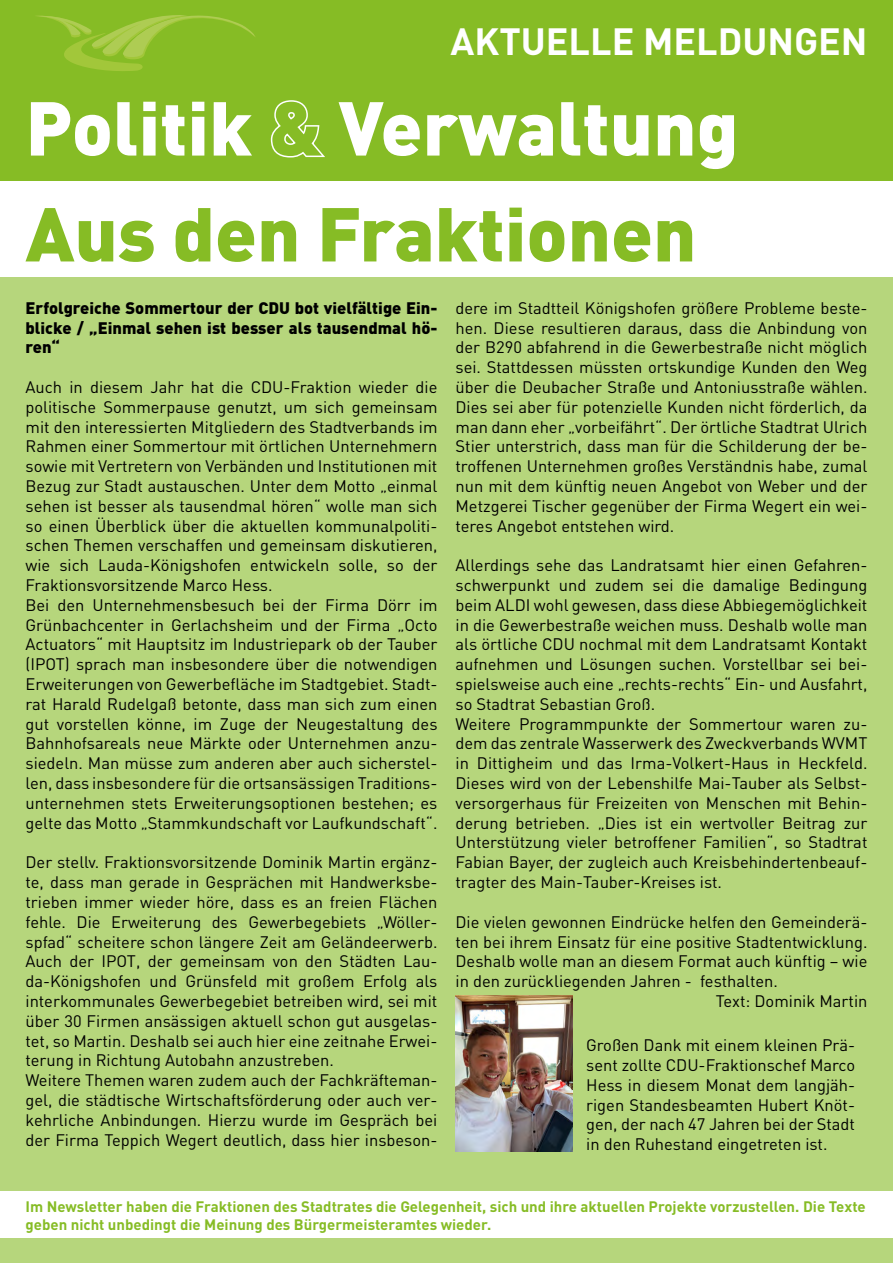
<style>
.page{position:relative;width:893px;height:1263px;background:#fff}
.page>*{position:absolute;margin:0;border:0;box-sizing:border-box;transform-origin:0 0}
.t1{font:900 75px "DIN Pro";color:#fff}
.t2{font:900 75px "DIN Pro";color:#86bc25}
.t3{font:700 37.5px "DIN Pro";color:#fff}
.t4{font:16.5px/19.8px "DIN Pro";color:#000}
.t5{font:900 16.5px/19.8px "DIN Pro";color:#000;text-align:justify}
.t6{font:700 15px/18px "DIN Pro";color:#86bc25}
</style>
<div class="page">
<div style="left:0;top:278px;width:893px;height:985px;background:#b6d67c"></div>
<div style="left:0;top:1191px;width:893px;height:46px;background:#fff"></div>
<div style="left:0;top:0;width:893px;height:180px;background:#86bc25"></div>
<svg style="left:38px;top:15px;width:217px;height:56px"></svg>
<img style="left:455px;top:995px;width:117px;height:156px">
<h2 class="t3" style="left:451px;top:15px;width:418px">AKTUELLE MELDUNGEN</h2>
<h1 class="t1" style="left:26px;top:77px;width:715px">Politik &amp; Verwaltung</h1>
<h1 class="t2" style="left:26px;top:183px;width:672px">Aus den Fraktionen</h1>
<p class="t5" style="left:26px;top:297px;width:413px">Erfolgreiche Sommertour der CDU bot vielfältige Ein&shy;blicke / „Einmal sehen ist besser als tausendmal hö&shy;ren“</p>
<p class="t4" style="left:26px;top:376px;width:413px">Auch in diesem Jahr hat die CDU-Fraktion wieder die politische Sommerpause genutzt, um sich gemeinsam mit den interessierten Mitgliedern des Stadtverbands im Rahmen einer Sommertour mit örtlichen Unternehmern sowie mit Vertretern von Verbänden und Institutionen mit Bezug zur Stadt austauschen. Unter dem Motto „einmal sehen ist besser als tausendmal hören“ wolle man sich so einen Überblick über die aktuellen kommunalpoliti&shy;schen Themen verschaffen und gemeinsam diskutieren, wie sich Lauda-Königshofen entwickeln solle, so der Fraktionsvorsitzende Marco Hess.<br>Bei den Unternehmensbesuch bei der Firma Dörr im Grünbachcenter in Gerlachsheim und der Firma „Octo Actuators“ mit Hauptsitz im Industriepark ob der Tauber (IPOT) sprach man insbesondere über die notwendigen Erweiterungen von Gewerbefläche im Stadtgebiet. Stadt&shy;rat Harald Rudelgaß betonte, dass man sich zum einen gut vorstellen könne, im Zuge der Neugestaltung des Bahnhofsareals neue Märkte oder Unternehmen anzu&shy;siedeln. Man müsse zum anderen aber auch sicherstel&shy;len, dass insbesondere für die ortsansässigen Traditions&shy;unternehmen stets Erweiterungsoptionen bestehen; es gelte das Motto „Stammkundschaft vor Laufkundschaft“.</p>
<p class="t4" style="left:26px;top:852px;width:413px">Der stellv. Fraktionsvorsitzende Dominik Martin ergänz&shy;te, dass man gerade in Gesprächen mit Handwerksbe&shy;trieben immer wieder höre, dass es an freien Flächen fehle. Die Erweiterung des Gewerbegebiets „Wöller&shy;spfad“ scheitere schon längere Zeit am Geländeerwerb.<br>Auch der IPOT, der gemeinsam von den Städten Lau&shy;da-Königshofen und Grünsfeld mit großem Erfolg als interkommunales Gewerbegebiet betreiben wird, sei mit über 30 Firmen ansässigen aktuell schon gut ausgelas&shy;tet, so Martin. Deshalb sei auch hier eine zeitnahe Erwei&shy;terung in Richtung Autobahn anzustreben.<br>Weitere Themen waren zudem auch der Fachkräfteman&shy;gel, die städtische Wirtschaftsförderung oder auch ver&shy;kehrliche Anbindungen. Hierzu wurde im Gespräch bei der Firma Teppich Wegert deutlich, dass hier insbeson-</p>
<p class="t4" style="left:455px;top:297px;width:413px;text-align:justify">dere im Stadtteil Königshofen größere Probleme beste&shy;hen. Diese resultieren daraus, dass die Anbindung von der B290 abfahrend in die Gewerbestraße nicht möglich sei. Stattdessen müssten ortskundige Kunden den Weg über die Deubacher Straße und Antoniusstraße wählen.<br>Dies sei aber für potenzielle Kunden nicht förderlich, da man dann eher „vorbeifährt“. Der örtliche Stadtrat Ulrich Stier unterstrich, dass man für die Schilderung der be&shy;troffenen Unternehmen großes Verständnis habe, zumal nun mit dem künftig neuen Angebot von Weber und der Metzgerei Tischer gegenüber der Firma Wegert ein wei&shy;teres Angebot entstehen wird.</p>
<p class="t4" style="left:455px;top:555px;width:413px">Allerdings sehe das Landratsamt hier einen Gefahren&shy;schwerpunkt und zudem sei die damalige Bedingung beim ALDI wohl gewesen, dass diese Abbiegemöglichkeit in die Gewerbestraße weichen muss. Deshalb wolle man als örtliche CDU nochmal mit dem Landratsamt Kontakt aufnehmen und Lösungen suchen. Vorstellbar sei bei&shy;spielsweise auch eine „rechts-rechts“ Ein- und Ausfahrt, so Stadtrat Sebastian Groß.<br>Weitere Programmpunkte der Sommertour waren zu&shy;dem das zentrale Wasserwerk des Zweckverbands WVMT in Dittigheim und das Irma-Volkert-Haus in Heckfeld.<br>Dieses wird von der Lebenshilfe Mai-Tauber als Selbst&shy;versorgerhaus für Freizeiten von Menschen mit Behin&shy;derung betrieben. „Dies ist ein wertvoller Beitrag zur Unterstützung vieler betroffener Familien“, so Stadtrat Fabian Bayer, der zugleich auch Kreisbehindertenbeauf&shy;tragter des Main-Tauber-Kreises ist.</p>
<p class="t4" style="left:455px;top:911px;width:413px">Die vielen gewonnen Eindrücke helfen den Gemeinderä-</p>
<p class="t4" style="left:455px;top:931px;width:413px">ten bei ihrem Einsatz für eine positive Stadtentwicklung.</p>
<p class="t4" style="left:455px;top:951px;width:413px">Deshalb wolle man an diesem Format auch künftig – wie</p>
<p class="t4" style="left:455px;top:970px;width:324px">in den zurückliegenden Jahren - festhalten.</p>
<p class="t4" style="left:716px;top:990px;width:153px">Text: Dominik Martin</p>
<p class="t4" style="left:586px;top:1035px;width:270px;text-align:justify">Großen Dank mit einem kleinen Prä&shy;sent zollte CDU-Fraktionschef Marco Hess in diesem Monat dem langjäh&shy;rigen Standesbeamten Hubert Knöt&shy;gen, der nach 47 Jahren bei der Stadt in den Ruhestand eingetreten ist.</p>
<p class="t6" style="left:26px;top:1197px;width:842px">Im Newsletter haben die Fraktionen des Stadtrates die Gelegenheit, sich und ihre aktuellen Projekte vorzustellen. Die Texte geben nicht unbedingt die Meinung des Bürgermeisteramtes wieder.</p>
</div>
